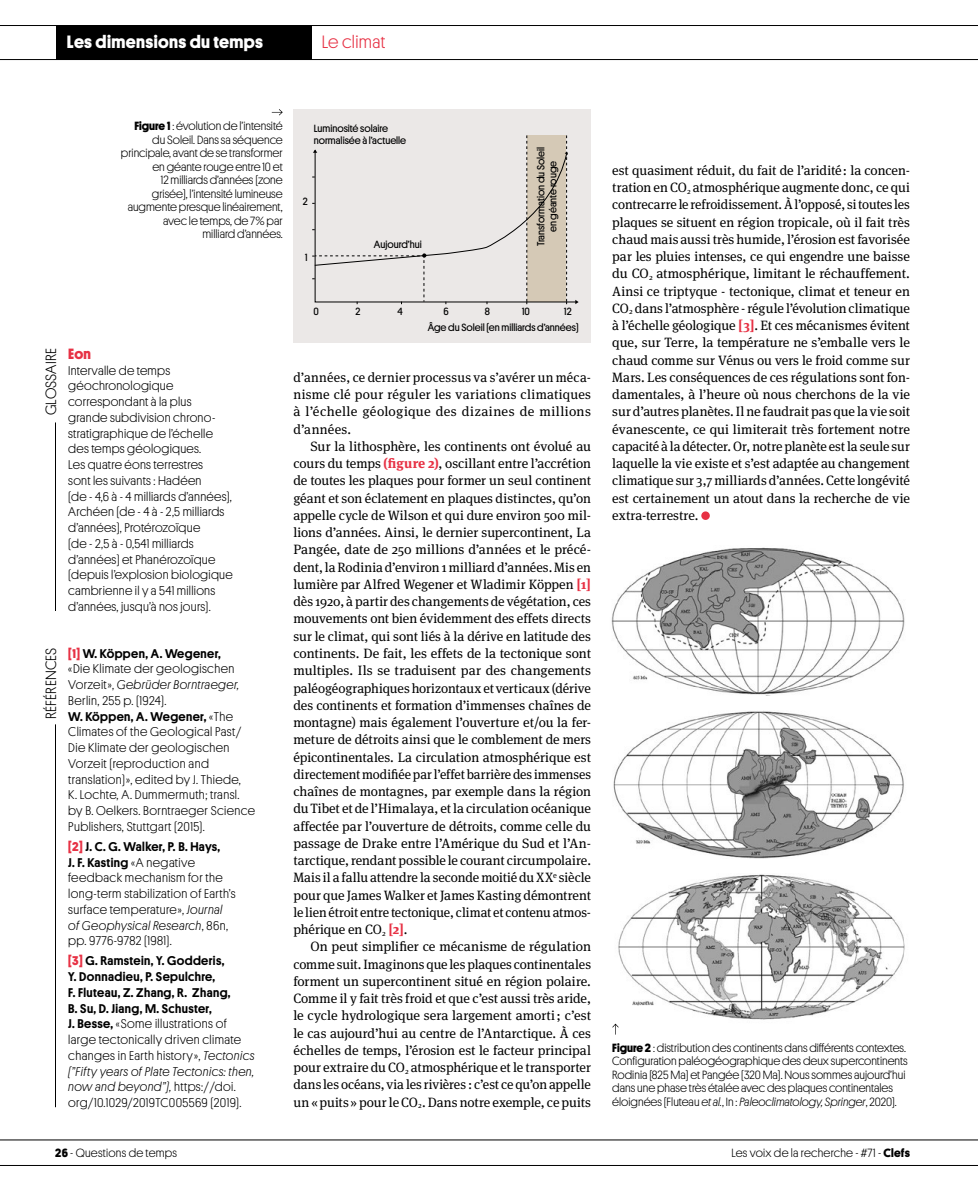
<style>
.page{position:relative;width:978px;height:1191px;background:#fff}
.page>*{position:absolute;margin:0;border:0;box-sizing:border-box;transform-origin:0 0}
.t1{font:700 18px "Platform";letter-spacing:.02em;color:#fff}
.txt_titre_partie_rou{font:300 18px "Platform";letter-spacing:.02em;color:#e73144}
.t2{font:300 15px "Platform";letter-spacing:.02em;color:#000}
.NOM_AUT_article{font:700 15px "Platform";color:#e73144}
.TXT_article_avec_ret{font:13.5px/17.2px "Meta Serif";color:#000;text-align:justify}
.DESC_AUT_article{font:300 12.75px/15.8px "Platform";letter-spacing:.02em;color:#000}
.TXT_légende{font:300 12px/13.5px "Platform";color:#000;text-align:right}
.TXT_légende-2{font:300 12px "Platform";letter-spacing:.02em;color:#000}
.TXT_légende-3{font:10.5px/12px "Platform";color:#000}
.s1{font-weight:700}
.s2{font-weight:700;color:#e73144}
.s3{font-weight:500}
.s4{font-style:italic}
</style>
<div class="page">
<hr style="left:0;top:1165px;width:978px;height:1px;background:#000">
<hr style="left:0;top:1139px;width:978px;height:1px;background:#000">
<hr style="left:0;top:25px;width:978px;height:1px;background:#000">
<div style="left:56px;top:26px;width:255px;height:34px;background:#000"></div>
<hr style="left:0;top:59px;width:978px;height:1px;background:#000">
<div style="left:293px;top:109px;width:298px;height:233px;background:#ebe8e7"></div>
<img style="left:611px;top:547px;width:294px;height:149px">
<img style="left:613px;top:711px;width:291px;height:147px">
<img style="left:618px;top:874px;width:287px;height:146px">
<div style="left:701px;top:511px;width:9px;height:9px;background:#e73144;border-radius:50%"></div>
<hr style="left:55px;top:724px;width:1px;height:383px;background:#000">
<hr style="left:55px;top:422px;width:1px;height:189px;background:#000">
<svg style="left:272px;top:109px;width:11px;height:6px"></svg>
<svg style="left:612px;top:1023px;width:7px;height:11px"></svg>
<svg style="left:312px;top:135px;width:267px;height:169px"></svg>
<h1 class="t1" style="left:67px;top:29px;width:198px">Les dimensions du temps</h1>
<p class="txt_titre_partie_rou" style="left:322px;top:29px;width:65px">Le climat</p>
<p class="TXT_légende" style="left:121px;top:118px;width:163px"><span class="s1">Figure 1</span> : évolution de l’intensité du Soleil. Dans sa séquence principale, avant de se transformer en géante rouge entre 10 et<br>12 milliards d’années (zone<br>grisée), l’intensité lumineuse augmente presque linéairement, avec le temps, de 7% par<br>milliard d’années.</p>
<p class="TXT_légende-3" style="left:314px;top:122px;width:94px">Luminosité solaire normalisée à l’actuelle</p>
<p class="TXT_légende-3" style="left:303px;top:194px;width:6px">2</p>
<p class="TXT_légende-3" style="left:305px;top:250px;width:4px">1</p>
<p class="TXT_légende-3" style="left:374px;top:237px;width:49px">Aujourd’hui</p>
<p class="TXT_légende-3" style="left:534px;top:246px;width:101px;text-align:center;rotate:-90deg">Transformation du Soleil en géante rouge</p>
<p class="t2" style="left:40px;top:415px;width:69px;rotate:-90deg">GLOSSAIRE</p>
<p class="NOM_AUT_article" style="left:68px;top:343px;width:24px">Eon</p>
<p class="DESC_AUT_article" style="left:68px;top:361px;width:166px">Intervalle de temps géochronologique correspondant à la plus grande subdivision chrono&shy;stratigraphique de l’échelle des temps géologiques.<br>Les quatre éons terrestres<br>sont les suivants : Hadéen<br>(de - 4,6 à - 4 milliards d’années),<br>Archéen (de - 4 à - 2,5 milliards d’années), Protérozoïque<br>(de - 2,5 à - 0,541 milliards d’années) et Phanérozoïque (depuis l’explosion biologique cambrienne il y a 541 millions d’années, jusqu’à nos jours).</p>
<p class="t2" style="left:40px;top:719px;width:73px;rotate:-90deg">RÉFÉRENCES</p>
<p class="DESC_AUT_article" style="left:68px;top:644px;width:188px"><span class="s2">[1]</span> <span class="s3">W. Köppen, A. Wegener,<br></span>« Die Klimate der geologischen<br>Vorzeit », <span class="s4">Gebrüder Borntraeger,<br></span>Berlin, 255 p. (1924).<br><span class="s3">W. Köppen, A. Wegener,</span> « The<br>Climates of the Geological Past/<br>Die Klimate der geologischen<br>Vorzeit (reproduction and translation) », edited by J. Thiede,<br>K. Lochte, A. Dummermuth; transl. by B. Oelkers. Borntraeger Science<br>Publishers, Stuttgart (2015).</p>
<p class="DESC_AUT_article" style="left:68px;top:837px;width:169px"><span class="s2">[2]</span> <span class="s3">J. C. G. Walker, P. B. Hays,<br>J. F. Kasting</span> « A negative feedback mechanism for the long-term stabilization of Earth’s surface temperature », <span class="s4">Journal of Geophysical Research</span>, 86n, pp. 9776-9782 (1981).</p>
<p class="DESC_AUT_article" style="left:68px;top:952px;width:188px"><span class="s2">[3]</span> <span class="s3">G. Ramstein, Y. Godderis,<br>Y. Donnadieu, P. Sepulchre,<br>F. Fluteau, Z. Zhang, R. Zhang,<br>B. Su, D. Jiang, M. Schuster,<br>J. Besse,</span> « Some illustrations of large tectonically driven climate changes in Earth history », <span class="s4">Tectonics (”Fifty years of Plate Tectonics: then, now and beyond”),</span> https://doi. org/10.1029/2019TC005569 (2019).</p>
<p class="TXT_légende-3" style="left:313px;top:305px;width:7px">0</p>
<p class="TXT_légende-3" style="left:356px;top:305px;width:6px">2</p>
<p class="TXT_légende-3" style="left:397px;top:305px;width:7px">4</p>
<p class="TXT_légende-3" style="left:443px;top:305px;width:7px">6</p>
<p class="TXT_légende-3" style="left:485px;top:305px;width:7px">8</p>
<p class="TXT_légende-3" style="left:522px;top:305px;width:9px">10</p>
<p class="TXT_légende-3" style="left:564px;top:305px;width:9px">12</p>
<p class="TXT_légende-3" style="left:428px;top:320px;width:152px">Âge du Soleil (en milliards d’années)</p>
<p class="TXT_article_avec_ret" style="left:293px;top:368px;width:299px">d’années, ce dernier processus va s’avérer un méca&shy;nisme clé pour réguler les variations climatiques à l’échelle géologique des dizaines de millions d’années.</p>
<p class="TXT_article_avec_ret" style="left:293px;top:437px;width:299px;text-indent:17px">Sur la lithosphère, les continents ont évolué au cours du temps <span class="s2">(figure 2)</span>, oscillant entre l’accrétion de toutes les plaques pour former un seul continent géant et son éclatement en plaques distinctes, qu’on appelle cycle de Wilson et qui dure environ 500 mil&shy;lions d’années. Ainsi, le dernier supercontinent, La Pangée, date de 250 millions d’années et le précé&shy;dent, la Rodinia d’environ 1 milliard d’années. Mis en lumière par Alfred Wegener et Wladimir Köppen <span class="s2">[1] </span>dès 1920, à partir des changements de végétation, ces mouvements ont bien évidemment des effets directs sur le climat, qui sont liés à la dérive en latitude des continents. De fait, les effets de la tectonique sont multiples. Ils se traduisent par des changements paléogéographiques horizontaux et verticaux (dérive des continents et formation d’immenses chaînes de montagne) mais également l’ouverture et/ou la fer&shy;meture de détroits ainsi que le comblement de mers épicontinentales. La circulation atmosphérique est directement modifiée par l’effet barrière des immenses chaînes de montagnes, par exemple dans la région du Tibet et de l’Himalaya, et la circulation océanique affectée par l’ouverture de détroits, comme celle du passage de Drake entre l’Amérique du Sud et l’An&shy;tarctique, rendant possible le courant circumpolaire.<br>Mais il a fallu attendre la seconde moitié du XX<sup>e</sup> siècle pour que James Walker et James Kasting démontrent le lien étroit entre tectonique, climat et contenu atmos&shy;phérique en CO<sub>2</sub> <span class="s2">[2]</span>.</p>
<p class="TXT_article_avec_ret" style="left:293px;top:938px;width:299px;text-indent:17px">On peut simplifier ce mécanisme de régulation comme suit. Imaginons que les plaques continentales forment un supercontinent situé en région polaire.<br>Comme il y fait très froid et que c’est aussi très aride, le cycle hydrologique sera largement amorti; c’est le cas aujourd’hui au centre de l’Antarctique. À ces échelles de temps, l’érosion est le facteur principal pour extraire du CO<sub>2</sub> atmosphérique et le transporter dans les océans, via les rivières : c’est ce qu’on appelle un «puits» pour le CO<sub>2</sub>. Dans notre exemple, ce puits</p>
<p class="TXT_article_avec_ret" style="left:612px;top:161px;width:299px">est quasiment réduit, du fait de l’aridité: la concen&shy;tration en CO<sub>2</sub> atmosphérique augmente donc, ce qui contrecarre le refroidissement. À l’opposé, si toutes les plaques se situent en région tropicale, où il fait très chaud mais aussi très humide, l’érosion est favorisée par les pluies intenses, ce qui engendre une baisse du CO<sub>2</sub> atmosphérique, limitant le réchauffement.<br>Ainsi ce triptyque - tectonique, climat et teneur en CO<sub>2</sub> dans l’atmosphère - régule l’évolution climatique à l’échelle géologique <span class="s2">[3]</span>. Et ces mécanismes évitent que, sur Terre, la température ne s’emballe vers le chaud comme sur Vénus ou vers le froid comme sur Mars. Les conséquences de ces régulations sont fon&shy;damentales, à l’heure où nous cherchons de la vie sur d’autres planètes. Il ne faudrait pas que la vie soit évanescente, ce qui limiterait très fortement notre capacité à la détecter. Or, notre planète est la seule sur laquelle la vie existe et s’est adaptée au changement climatique sur 3,7 milliards d’années. Cette longévité est certainement un atout dans la recherche de vie extra-terrestre.</p>
<p class="TXT_légende" style="left:612px;top:1040px;width:297px;text-align:left"><span class="s1">Figure 2</span> : distribution des continents dans différents contextes.<br>Configuration paléogéographique des deux supercontinents Rodinia (825 Ma) et Pangée (320 Ma). Nous sommes aujourd’hui dans une phase très étalée avec des plaques continentales éloignées (Fluteau <span class="s4">et al.</span>, In : <span class="s4">Paleoclimatology, Springer</span>, 2020).</p>
<p class="TXT_légende-2" style="left:55px;top:1144px;width:123px"><span class="s1">26</span> - Questions de temps</p>
<p class="TXT_légende-2" style="left:731px;top:1144px;width:180px">Les voix de la recherche - #71 - <span class="s1">Clefs</span></p>
</div>
